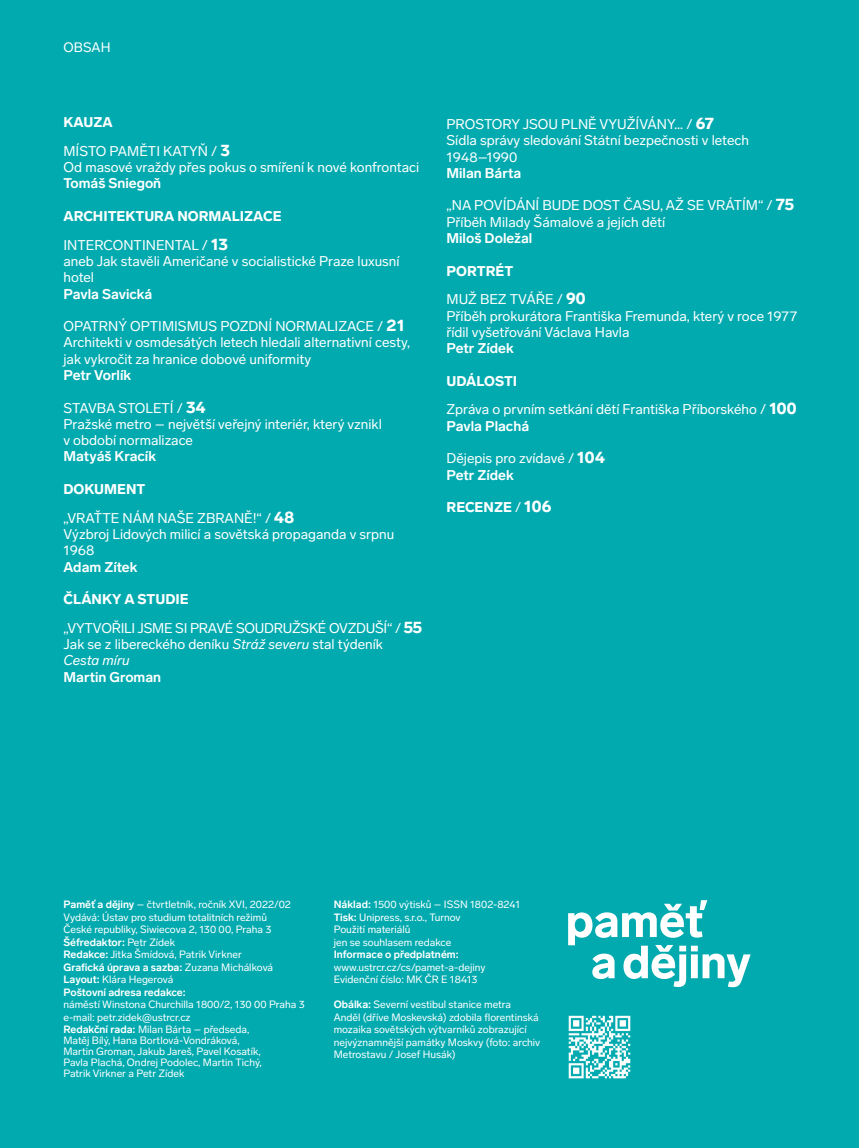
<style>
.page{position:relative;width:859px;height:1148px;background:#fff}
.page>*{position:absolute;margin:0;border:0;box-sizing:border-box;transform-origin:0 0}
.t1{font:13.95px/16.2px "Lab Grotesque";color:#fff}
.t2{font:700 13.95px "Lab Grotesque";color:#fff}
.t3{font:13.95px/28.8px "Lab Grotesque";letter-spacing:-.02em;color:#fff}
.t4{font:900 13.95px/28.8px "Lab Grotesque";color:#fff}
.t5{font:13.5px "Lab Grotesque";letter-spacing:.01em;color:#fff}
.t6{font:10.5px/12.5px "Lab Grotesque";color:#fff}
.t7{font:700 10.5px "Lab Grotesque";color:#fff}
.s1{font-weight:900}
.s2{font-weight:900;font-size:16.5px}
.s3{font-weight:400}
.s4{font-size:16.5px}
.s5{font-style:italic}
.s6{font-weight:700}
</style>
<div class="page">
<div style="left:0;top:0;width:858px;height:1147px;background:#00aaaf"></div>
<svg style="left:568px;top:900px;width:182px;height:87px"></svg>
<img style="left:568px;top:1015px;width:62px;height:63px">
<p class="t5" style="left:63px;top:39px;width:49px">OBSAH</p>
<h1 class="t1" style="left:63px;top:107px;width:168px;line-height:28.8px"><span class="s1">KAUZA<br></span>MÍSTO PAMĚTI KATYŇ / <span class="s2">3</span></h1>
<h1 class="t1" style="left:63px;top:159px;width:357px">Od masové vraždy přes pokus o smíření k nové konfrontaci</h1>
<h1 class="t2" style="left:63px;top:174px;width:99px">Tomáš Sniegoň</h1>
<h1 class="t4" style="left:63px;top:201px;width:219px">ARCHITEKTURA NORMALIZACE<br><span class="s3">INTERCONTINENTAL /</span> <span class="s4">13</span></h1>
<h1 class="t1" style="left:63px;top:252px;width:337px">aneb Jak stavěli Američané v socialistické Praze luxusní hotel</h1>
<h1 class="t2" style="left:63px;top:284px;width:90px">Pavla Savická</h1>
<h1 class="t1" style="left:63px;top:318px;width:348px">OPATRNÝ OPTIMISMUS POZDNÍ NORMALIZACE / <span class="s2">21<br></span>Architekti v osmdesátých letech hledali alternativní cesty, jak vykročit za hranice dobové uniformity</h1>
<h1 class="t2" style="left:63px;top:365px;width:69px">Petr Vorlík</h1>
<h1 class="t1" style="left:63px;top:399px;width:320px">STAVBA STOLETÍ / <span class="s2">34<br></span>Pražské metro – největší veřejný interiér, který vznikl v období normalizace</h1>
<h1 class="t2" style="left:63px;top:447px;width:94px">Matyáš Kracík</h1>
<h1 class="t1" style="left:63px;top:474px;width:232px;line-height:28.8px"><span class="s1">DOKUMENT<br></span>„VRAŤTE NÁM NAŠE ZBRANĚ!“ / <span class="s2">48</span></h1>
<h1 class="t1" style="left:63px;top:525px;width:332px">Výzbroj Lidových milicí a sovětská propaganda v srpnu<br>1968</h1>
<h1 class="t2" style="left:63px;top:557px;width:75px">Adam Zítek</h1>
<h1 class="t3" style="left:63px;top:584px;width:360px"><span class="s1">ČLÁNKY A STUDIE<br></span>„VYTVOŘILI JSME SI PRAVÉ SOUDRUŽSKÉ OVZDUŠÍ“ / <span class="s2">55</span></h1>
<h1 class="t1" style="left:63px;top:635px;width:321px">Jak se z libereckého deníku <span class="s5">Stráž severu</span> stal týdeník<br><span class="s5">Cesta míru</span></h1>
<h1 class="t2" style="left:63px;top:667px;width:99px">Martin Groman</h1>
<h1 class="t1" style="left:446px;top:116px;width:304px">PROSTORY JSOU PLNĚ VYUŽÍVÁNY… / <span class="s2">67<br></span>Sídla správy sledování Státní bezpečnosti v letech<br>1948–1990</h1>
<h1 class="t2" style="left:446px;top:163px;width:76px">Milan Bárta</h1>
<h1 class="t1" style="left:446px;top:197px;width:349px">„NA POVÍDÁNÍ BUDE DOST ČASU, AŽ SE VRÁTÍM“ / <span class="s2">75<br></span>Příběh Milady Šámalové a jejích dětí</h1>
<h1 class="t2" style="left:446px;top:228px;width:87px">Miloš Doležal</h1>
<h1 class="t1" style="left:446px;top:256px;width:141px;line-height:28.8px"><span class="s1">PORTRÉT<br></span>MUŽ BEZ TVÁŘE / <span class="s2">90</span></h1>
<h1 class="t1" style="left:446px;top:307px;width:352px">Příběh prokurátora Františka Fremunda, který v roce 1977 řídil vyšetřování Václava Havla</h1>
<h1 class="t2" style="left:446px;top:338px;width:69px">Petr Zídek</h1>
<h1 class="t1" style="left:446px;top:366px;width:351px;line-height:28.8px"><span class="s1">UDÁLOSTI<br></span>Zpráva o prvním setkání dětí Františka Příborského / <span class="s2">100</span></h1>
<h1 class="t2" style="left:446px;top:416px;width:84px">Pavla Plachá</h1>
<h1 class="t1" style="left:446px;top:450px;width:160px">Dějepis pro zvídavé / <span class="s2">104<br></span><span class="s6">Petr Zídek</span></h1>
<h1 class="t4" style="left:446px;top:492px;width:106px">RECENZE <span class="s3">/</span> <span class="s4">106</span></h1>
<p class="t6" style="left:63px;top:897px;width:229px"><span class="s6">Paměť a dějiny</span> – čtvrtletník, ročník XVI, 2022/02<br>Vydává: Ústav pro studium totalitních režimů České republiky, Siwiecova 2, 130 00, Praha 3<br><span class="s6">Šéfredaktor:</span> Petr Zídek<br><span class="s6">Redakce:</span> Jitka Šmídová, Patrik Virkner<br><span class="s6">Grafická úprava a sazba:</span> Zuzana Michálková <span class="s6">Layout:</span> Klára Hegerová<br><span class="s6">Poštovní adresa redakce:</span></p>
<p class="t6" style="left:63px;top:998px;width:243px">náměstí Winstona Churchilla 1800/2, 130 00 Praha 3 e-mail: petr.zidek@ustrcr.cz<br><span class="s6">Redakční rada:</span> Milan Bárta – předseda,</p>
<p class="t6" style="left:63px;top:1034px;width:200px;line-height:10.9px">Matěj Bílý, Hana Bortlová-Vondráková, Martin Groman, Jakub Jareš, Pavel Kosatík, Pavla Plachá, Ondrej Podolec, Martin Tichý, Patrik Virkner a Petr Zídek</p>
<p class="t6" style="left:333px;top:897px;width:188px"><span class="s6">Náklad:</span> 1500 výtisků – ISSN 1802-8241<br><span class="s6">Tisk:</span> Unipress, s.r.o., Turnov<br>Použití materiálů<br>jen se souhlasem redakce</p>
<p class="t7" style="left:333px;top:947px;width:126px">Informace o předplatném:</p>
<p class="t6" style="left:333px;top:960px;width:153px">www.ustrcr.cz/cs/pamet-a-dejiny<br>Evidenční číslo: MK ČR E 18413</p>
<p class="t6" style="left:333px;top:997px;width:208px"><span class="s6">Obálka:</span> Severní vestibul stanice metra Anděl (dříve Moskevská) zdobila florentinská mozaika sovětských výtvarníků zobrazující nejvýznamnější památky Moskvy (foto: archiv Metrostavu / Josef Husák)</p>
</div>
